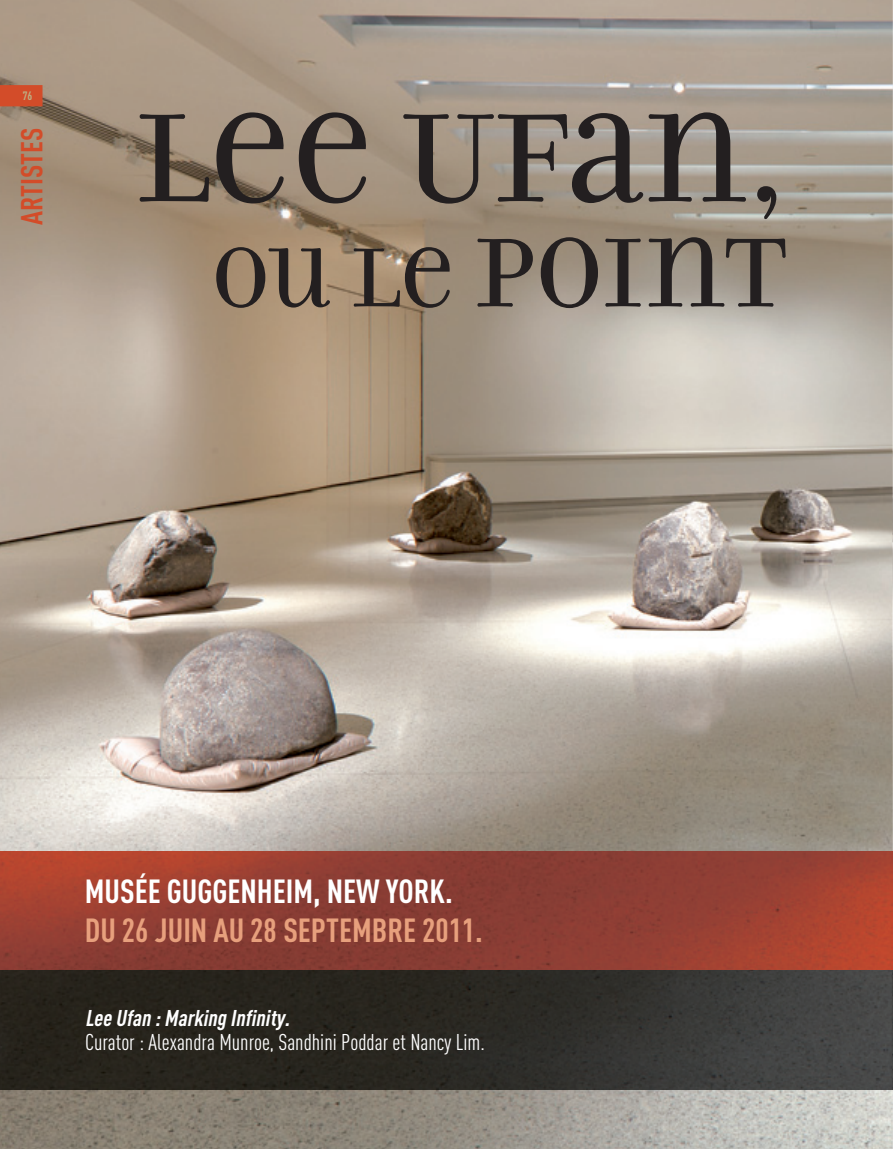
<style>
.page{position:relative;width:893px;height:1149px;background:#fff}
.page>*{position:absolute;margin:0;border:0;box-sizing:border-box;transform-origin:0 0}
.t1{font:135px "Filosofia Unicase";color:#231f20}
.t2{font:105px "Filosofia Unicase";color:#231f20}
.t3{font:700 33px/39.6px "DIN Cond";color:#e7a07d}
.t4{font:700 30px "DIN Cond";color:#d34c29}
.t5{font:22.5px/24px "DIN Cond";color:#fff}
.t6{font:700 12px "DIN Cond";color:#bdaf84}
.s1{font-size:90px}
.s2{color:#fff}
.s3{font-weight:700;font-style:italic}
</style>
<div class="page">
<img style="left:0;top:0;width:893px;height:1148px">
<img style="left:0;top:850px;width:893px;height:239px">
<img style="left:892px;top:969px;width:1px;height:120px">
<div style="left:0;top:85px;width:43px;height:21px;background:#d34c29"></div>
<p class="t6" style="left:23px;top:91px;width:11px">76</p>
<p class="t4" style="left:21px;top:225px;width:99px;rotate:-90deg">ARTISTES</p>
<p class="t1" style="left:134px;top:76px;width:654px">LEE UFAN,</p>
<p class="t2" style="left:212px;top:208px;width:577px"><span class="s1">OU LE</span> POINT</p>
<p class="t3" style="left:85px;top:873px;width:400px"><span class="s2">MUSÉE GUGGENHEIM, NEW YORK.<br></span>DU 26 JUIN AU 28 SEPTEMBRE 2011.</p>
<p class="t5" style="left:85px;top:1005px;width:401px"><span class="s3">Lee Ufan :Marking Infinity.<br></span>Curator : Alexandra Munroe, Sandhini Poddar et Nancy Lim.</p>
</div>
